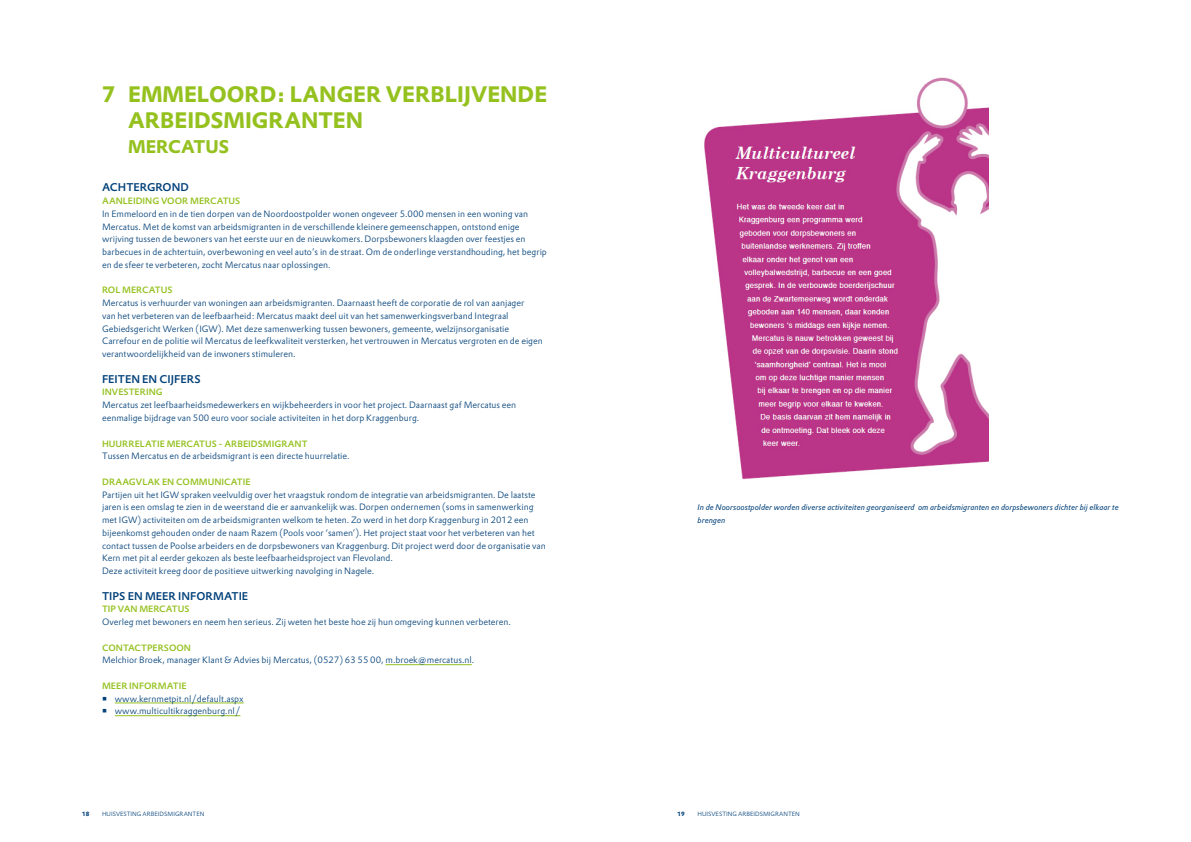
<style>
.page{position:relative;width:1191px;height:842px;background:#fff}
.page>*{position:absolute;margin:0;border:0;box-sizing:border-box;transform-origin:0 0}
.t1{font:700 22px/25.5px "DTL Prokyon TOT";color:#95c11f}
.t2{font:700 18px "DTL Prokyon TOT";color:#95c11f}
.t3{font:500 11px "DTL Prokyon TOT";color:#004079}
.t4{font:300 9px/12.8px "DTL Prokyon TOT";color:#004079}
.t5{font:500 9px "DTL Prokyon TOT";color:#95c11f}
.t6{font:italic 8px/12.8px "DTL Prokyon TOT";color:#004079}
.t7{font:300 6px "DTL Prokyon TOT";color:#004079}
.t8{font:700 6px "DTL Prokyon TOT";color:#004079}
</style>
<div class="page">
<hr style="left:385px;top:664px;width:87px;height:1px;background:#95c11f">
<hr style="left:115px;top:703px;width:129px;height:1px;background:#95c11f">
<hr style="left:115px;top:715px;width:125px;height:1px;background:#95c11f">
<img style="left:704px;top:77px;width:284px;height:403px">
<h1 class="t1" style="left:128px;top:81px;width:421px;text-indent:-26px">7 EMMELOORD: LANGER VERBLIJVENDE<br>ARBEIDSMIGRANTEN</h1>
<h2 class="t2" style="left:128px;top:135px;width:103px">MERCATUS</h2>
<p class="t3" style="left:102px;top:180px;width:88px">ACHTERGROND</p>
<p class="t5" style="left:102px;top:195px;width:140px">AANLEIDING VOOR MERCATUS</p>
<p class="t4" style="left:102px;top:207px;width:446px">I n Emmeloord en in de tien dorpen van de Noordoostpolder wonen ongeveer 5.000 mensen in een woning van Mercatus. Met de komst van arbeidsmigranten in de verschillende kleinere gemeenschappen, ontstond enige wrijving tussen de bewoners van het eerste uur en de nieuwkomers. Dorpsbewoners klaagden over feestjes en barbecues in de achtertuin, overbewoning en veel auto’s in de straat. Om de onderlinge verstandhouding, het begrip en de sfeer te verbeteren, zocht Mercatus naar oplossingen.</p>
<p class="t5" style="left:102px;top:284px;width:72px">ROL MERCATUS</p>
<p class="t4" style="left:102px;top:297px;width:442px">Mercatus is verhuurder van woningen aan arbeidsmigranten. Daarnaast heeft de corporatie de rol van aanjager<br>van het verbeteren van de leefbaarheid: Mercatus maakt deel uit van het samenwerkingsverband I ntegraal Gebiedsgericht Werken (IGW). M et deze samenwerking tussen bewoners, gemeente, welzijnsorganisatie Carrefour en de politie wil M ercatus de leefkwaliteit versterken, het vertrouwen in M ercatus vergroten en de eigen verantwoordelijkheid van de inwoners stimuleren.</p>
<p class="t3" style="left:102px;top:372px;width:100px">FEITEN EN CIJFERS</p>
<p class="t5" style="left:102px;top:386px;width:62px">I NVESTERING</p>
<p class="t4" style="left:102px;top:399px;width:416px">M ercatus zet leefbaarheidsmedewerkers en wijkbeheerders in voor het project. Daarnaast gaf M ercatus een eenmalige bijdrage van 500 euro voor sociale activiteiten in het dorp Kraggenburg.</p>
<p class="t5" style="left:102px;top:437px;width:207px">HUURRELATIE MERCATUS - ARBEIDSMIGRANT</p>
<p class="t4" style="left:102px;top:450px;width:249px">Tussen Mercatus en de arbeidsmigrant is een directe huurrelatie.</p>
<p class="t5" style="left:102px;top:476px;width:150px">DRAAGVLAK EN COMMUNICATIE</p>
<p class="t4" style="left:102px;top:488px;width:445px">Partijen uit het IGW spraken veelvuldig over het vraagstuk rondom de integratie van arbeidsmigranten. De laatste jaren is een omslag te zien in de weerstand die er aanvankelijk was. Dorpen ondernemen (soms in samenwerking met IGW) activiteiten om de arbeidsmigranten welkom te heten. Zo werd in het dorp Kraggenburg in 2012 een bijeenkomst gehouden onder de naam Razem (Pools voor ‘samen’). Het project staat voor het verbeteren van het contact tussen de Poolse arbeiders en de dorpsbewoners van Kraggenburg. Dit project werd door de organisatie van Kern met pit al eerder gekozen als beste leefbaarheidsproject van Flevoland.<br>Deze activiteit kreeg door de positieve uitwerking navolging in N agele.</p>
<p class="t3" style="left:102px;top:589px;width:148px">TIPS EN MEER INFORMATIE</p>
<p class="t5" style="left:102px;top:603px;width:89px">TIP VAN MERCATUS</p>
<p class="t4" style="left:102px;top:615px;width:410px">Overleg met bewoners en neem hen serieus. Zij weten het beste hoe zij hun omgeving kunnen verbeteren.</p>
<p class="t5" style="left:102px;top:642px;width:90px">CONTACTPERSOON</p>
<p class="t4" style="left:102px;top:654px;width:374px">Melchior Broek, manager Klant &amp; Advies bij Mercatus, (0527) 63 55 00, m.broek@mercatus.nl.</p>
<p class="t5" style="left:102px;top:680px;width:86px">MEER INFORMATIE</p>
<p class="t4" style="left:115px;top:692px;width:130px">www.kernmetpit.nl/default.aspx www.multicultikraggenburg.nl/</p>
<p class="t6" style="left:697px;top:501px;width:423px">In de Noorsoostpolder worden diverse activiteiten georganiseerd om arbeidsmigranten en dorpsbewoners dichter bij elkaar te brengen</p>
<p class="t8" style="left:82px;top:810px;width:9px">18</p>
<p class="t7" style="left:102px;top:810px;width:104px">Huisvesting arbeidsmigranten</p>
<p class="t8" style="left:677px;top:810px;width:9px">19</p>
<p class="t7" style="left:697px;top:810px;width:104px">Huisvesting arbeidsmigranten</p>
</div>
